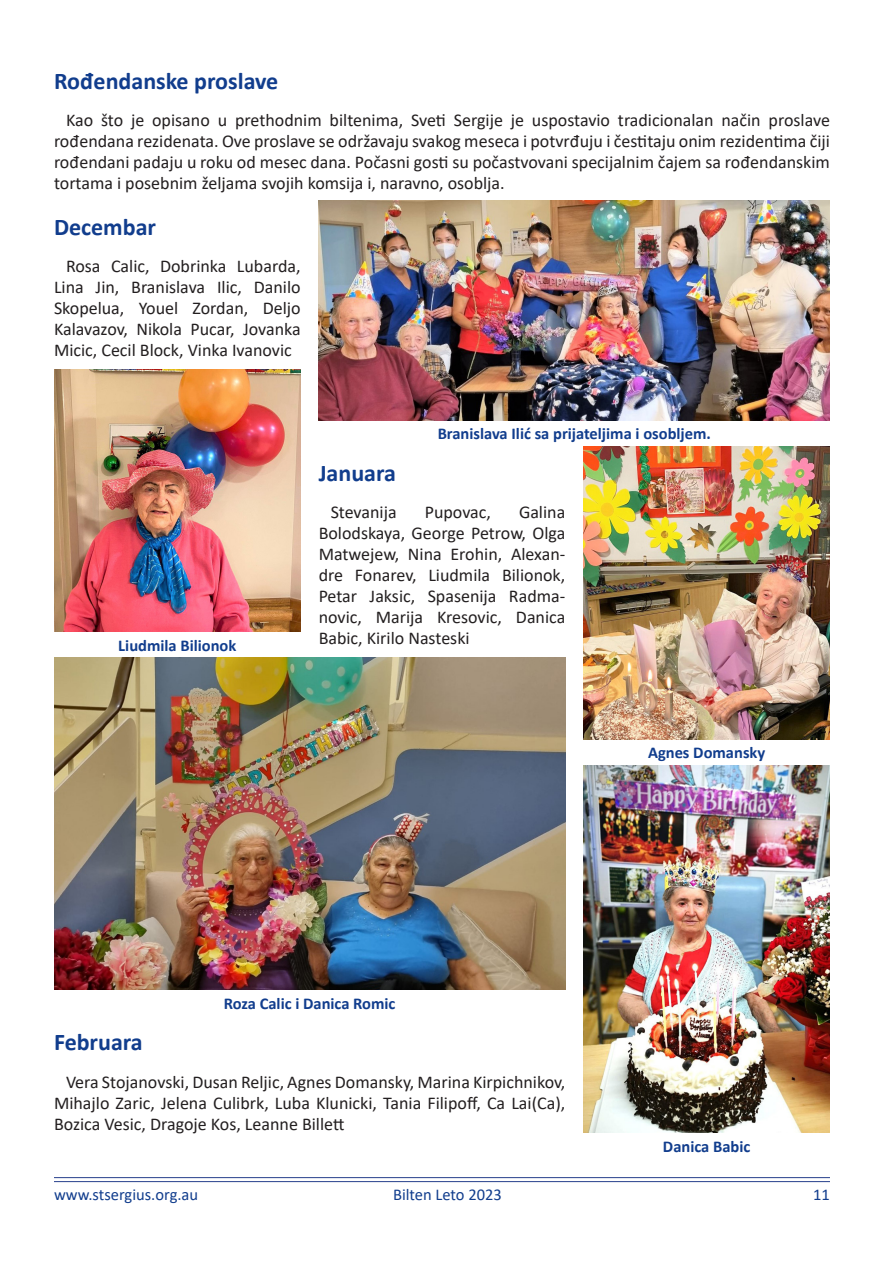
<style>
.page{position:relative;width:893px;height:1263px;background:#fff}
.page>*{position:absolute;margin:0;border:0;box-sizing:border-box;transform-origin:0 0}
.subtitle{font:700 24px "Calibri";color:#113d8d}
.t1{font:18px/21px "Calibri";color:#231f20;text-align:justify}
.Photos{font:700 16.5px "Calibri";color:#113d8d}
.t2{font:16.5px "Calibri";color:#113d8d}
</style>
<div class="page">
<hr style="left:54px;top:1181px;width:776px;height:1px;background:#263f8c">
<hr style="left:54px;top:1177px;width:776px;height:1px;background:#263f8c">
<img style="left:583px;top:446px;width:247px;height:293px">
<img style="left:583px;top:765px;width:247px;height:368px">
<img style="left:319px;top:200px;width:511px;height:220px">
<img style="left:54px;top:657px;width:511px;height:332px">
<img style="left:54px;top:370px;width:247px;height:261px">
<p class="subtitle" style="left:54px;top:64px;width:226px">Rođendanske proslave</p>
<p class="t1" style="left:54px;top:109px;width:777px;text-indent:12px">Kao što je opisano u prethodnim biltenima, Sveti Sergije je uspostavio tradicionalan način proslave rođendana rezidenata. Ove proslave se održavaju svakog meseca i potvrđuju i čestitaju onim rezidentima čiji rođendani padaju u roku od mesec dana. Počasni gosti su počastvovani specijalnim čajem sa rođendanskim tortama i posebnim željama svojih komsija i, naravno, osoblja.</p>
<p class="subtitle" style="left:54px;top:210px;width:104px">Decembar</p>
<p class="t1" style="left:54px;top:255px;width:248px;text-indent:12px">Rosa Calic, Dobrinka Lubarda, Lina Jin, Branislava Ilic, Danilo Skopelua, Youel Zordan, Deljo Kalavazov, Nikola Pucar, Jovanka Micic, Cecil Block, Vinka Ivanovic</p>
<p class="Photos" style="left:118px;top:633px;width:120px">Liudmila Bilionok</p>
<p class="Photos" style="left:438px;top:422px;width:275px">Branislava Ilić sa prijateljima i osobljem.</p>
<p class="subtitle" style="left:319px;top:456px;width:79px">Januara</p>
<p class="t1" style="left:331px;top:501px;width:67px">Stevanija</p>
<p class="t1" style="left:425px;top:501px;width:68px">Pupovac,</p>
<p class="t1" style="left:319px;top:501px;width:248px;text-indent:200px">Galina Bolodskaya, George Petrow, Olga Matwejew, Nina Erohin, Alexan&shy;dre Fonarev, Liudmila Bilionok, Petar Jaksic, Spasenija Radma&shy;novic, Marija Kresovic, Danica Babic, Kirilo Nasteski</p>
<p class="Photos" style="left:648px;top:741px;width:119px">Agnes Domansky</p>
<p class="Photos" style="left:224px;top:991px;width:173px">Roza Calic i Danica Romic</p>
<p class="subtitle" style="left:54px;top:1025px;width:90px">Februara</p>
<p class="t1" style="left:54px;top:1070px;width:513px;text-indent:12px">Vera Stojanovski, Dusan Reljic, Agnes Domansky, Marina Kirpichnikov, Mihajlo Zaric, Jelena Culibrk, Luba Klunicki, Tania Filipoff, Ca Lai(Ca), Bozica Vesic, Dragoje Kos, Leanne Billett</p>
<p class="Photos" style="left:663px;top:1135px;width:89px">Danica Babic</p>
<p class="t2" style="left:54px;top:1183px;width:146px">www.stsergius.org.au</p>
<p class="t2" style="left:393px;top:1183px;width:110px">Bilten Leto 2023</p>
<p class="t2" style="left:813px;top:1183px;width:18px">11</p>
</div>
